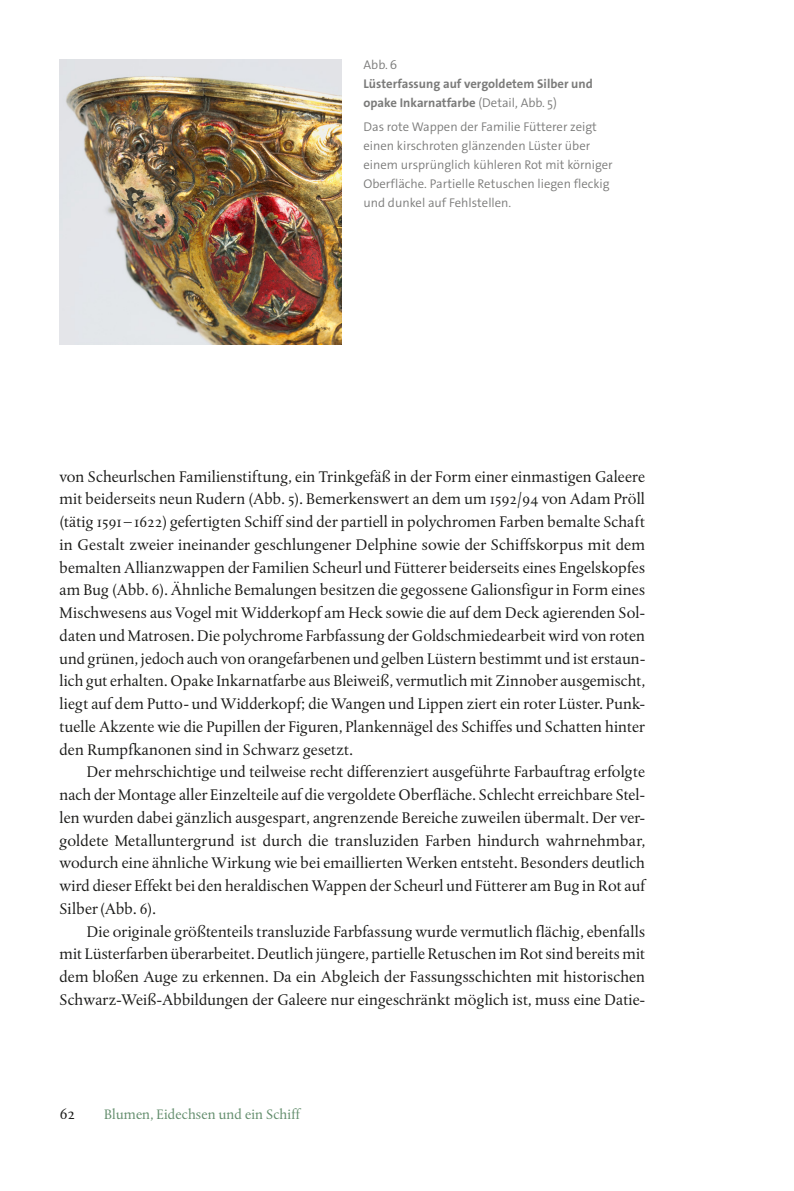
<style>
.page{position:relative;width:794px;height:1191px;background:#fff}
.page>*{position:absolute;margin:0;border:0;box-sizing:border-box;transform-origin:0 0}
.t1{font:16.1px/22.8px "DTL Albertina ST";letter-spacing:.005em;color:#1a1a18;text-align:justify}
.t2{font:14.35px "DTL Albertina ST";letter-spacing:.005em;color:#628d6c}
.t3{font:300 12.6px/18.9px "The Sans Os F";color:#7b7b7a}
.t4{font:700 12.6px/18.9px "The Sans Os F";color:#7b7b7a}
.s1{font-weight:300}
</style>
<div class="page">
<img style="left:60px;top:60px;width:281px;height:285px">
<p class="t3" style="left:363px;top:55px;width:35px">Abb. 6</p>
<p class="t4" style="left:363px;top:74px;width:231px">Lüsterfassung auf vergoldetem Silber und opake Inkarnatfarbe <span class="s1">(Detail, Abb. 5)</span></p>
<p class="t3" style="left:363px;top:117px;width:251px">Das rote Wappen der Familie Fütterer zeigt einen kirschroten glänzenden Lüster über einem ursprünglich kühleren Rot mit körniger Oberfläche. Partielle Retuschen liegen fleckig und dunkel auf Fehlstellen.</p>
<p class="t1" style="left:60px;top:465px;width:587px">von Scheurlschen Familienstiftung, ein Trinkgefäß in der Form einer einmastigen Galeere mit beiderseits neun Rudern (Abb. 5). Bemerkenswert an dem um 1592/94 von Adam Pröll (tätig 1591 – 1622) gefertigten Schiff sind der partiell in polychromen Farben bemalte Schaft in Gestalt zweier ineinander geschlungener Delphine sowie der Schiffskorpus mit dem bemalten Allianzwappen der Familien Scheurl und Fütterer beiderseits eines Engelskopfes am Bug (Abb. 6). Ähnliche Bemalungen besitzen die gegossene Galionsfigur in Form eines Mischwesens aus Vogel mit Widderkopf am Heck sowie die auf dem Deck agierenden Sol&shy;daten und Matrosen. Die polychrome Farbfassung der Goldschmiedearbeit wird von roten und grünen, jedoch auch von orangefarbenen und gelben Lüstern bestimmt und ist erstaun&shy;lich gut erhalten. Opake Inkarnatfarbe aus Bleiweiß, vermutlich mit Zinnober ausgemischt, liegt auf dem Putto- und Widderkopf; die Wangen und Lippen ziert ein roter Lüster. Punk&shy;tuelle Akzente wie die Pupillen der Figuren, Plankennägel des Schiffes und Schatten hinter den Rumpfkanonen sind in Schwarz gesetzt.</p>
<p class="t1" style="left:60px;top:760px;width:587px;text-indent:27px">Der mehrschichtige und teilweise recht differenziert ausgeführte Farbauftrag erfolgte nach der Montage aller Einzelteile auf die vergoldete Oberfläche. Schlecht erreichbare Stel&shy;len wurden dabei gänzlich ausgespart, angrenzende Bereiche zuweilen übermalt. Der ver&shy;goldete Metalluntergrund ist durch die transluziden Farben hindurch wahrnehmbar, wodurch eine ähnliche Wirkung wie bei emaillierten Werken entsteht. Besonders deutlich wird dieser Effekt bei den heraldischen Wappen der Scheurl und Fütterer am Bug in Rot auf Silber(Abb. 6).</p>
<p class="t1" style="left:60px;top:920px;width:587px;text-indent:27px">Die originale größtenteils transluzide Farbfassung wurde vermutlich flächig, ebenfalls mit Lüsterfarben überarbeitet. Deutlich jüngere, partielle Retuschen im Rot sind bereits mit dem bloßen Auge zu erkennen. Da ein Abgleich der Fassungsschichten mit historischen Schwarz-Weiß-Abbildungen der Galeere nur eingeschränkt möglich ist, muss eine Datie-</p>
<p class="t1" style="left:60px;top:1102px;width:17px">62</p>
<p class="t2" style="left:104px;top:1105px;width:197px">Blumen, Eidechsen und ein Schiff</p>
</div>
